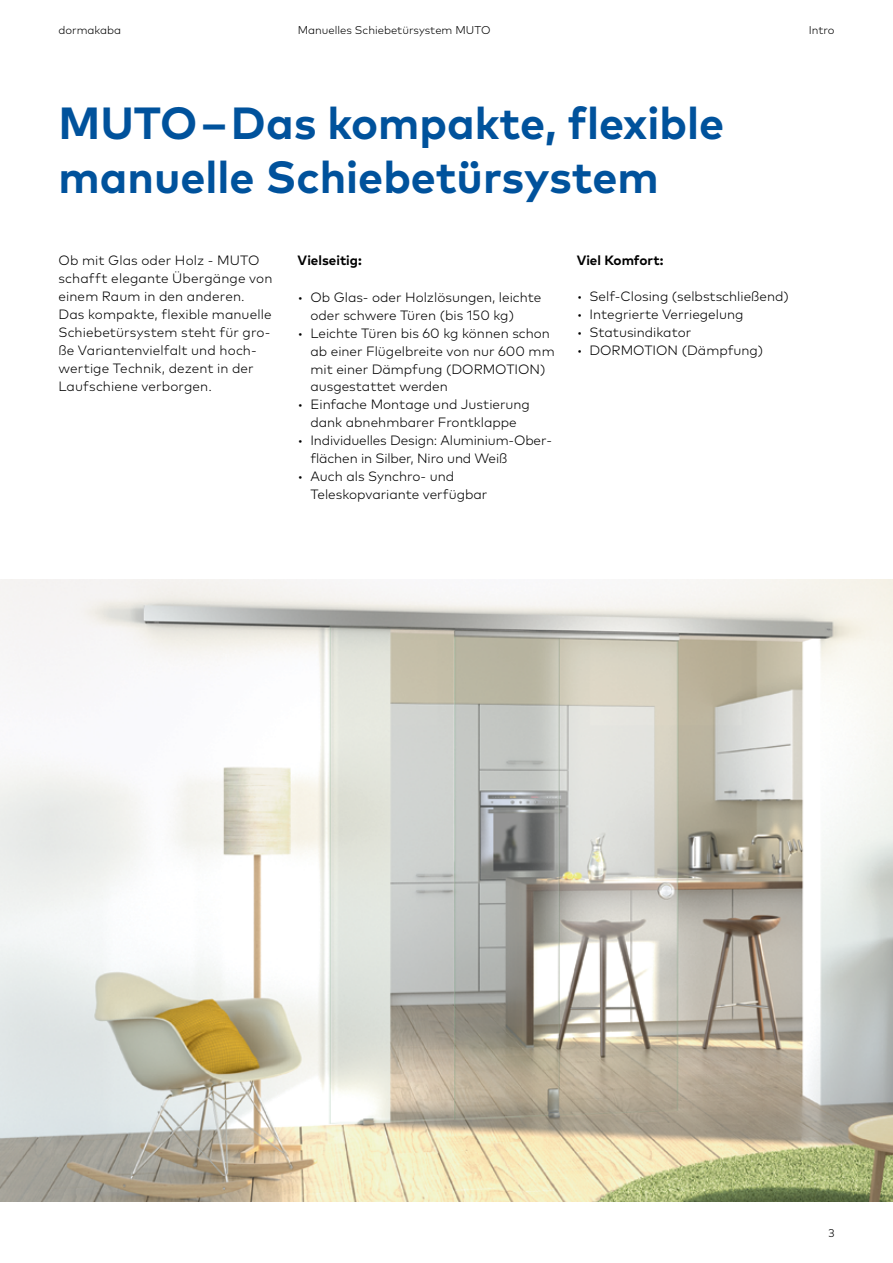
<style>
.page{position:relative;width:893px;height:1263px;background:#fff}
.page>*{position:absolute;margin:0;border:0;box-sizing:border-box;transform-origin:0 0}
.t1{font:700 45px/54px "Mark Pro";color:#00529c}
.t2{font:300 13.5px/18px "Mark Pro";color:#000}
.t3{font:700 13.5px "Mark Pro";color:#000}
.t4{font:300 11.25px "Mark Pro";color:#000}
</style>
<div class="page">
<img style="left:0;top:580px;width:893px;height:621px">
<p class="t4" style="left:58px;top:21px;width:64px">dormakaba</p>
<p class="t4" style="left:298px;top:21px;width:194px">Manuelles Schiebetürsystem MUTO</p>
<p class="t4" style="left:809px;top:21px;width:27px">Intro</p>
<h1 class="t1" style="left:58px;top:93px;width:667px">MUTO – Das kompakte, flexible manuelle Schiebetürsystem</h1>
<p class="t2" style="left:58px;top:251px;width:215px">Ob mit Glas oder Holz - MUTO schafft elegante Übergänge von einem Raum in den anderen.<br>Das kompakte, flexible manuelle<br>Schiebetürsystem steht für gro&shy;ße Variantenvielfalt und hoch&shy;wertige Technik, dezent in der<br>Laufschiene verborgen.</p>
<p class="t3" style="left:298px;top:250px;width:66px">Vielseitig:</p>
<p class="t2" style="left:310px;top:287px;width:233px;text-indent:-13px">• Ob Glas- oder Holzlösungen, leichte oder schwere Türen (bis 150 kg)</p>
<p class="t2" style="left:310px;top:323px;width:246px;text-indent:-13px">• Leichte Türen bis 60 kg können schon ab einer Flügelbreite von nur 600 mm mit einer Dämpfung (DORMOTION) ausgestattet werden</p>
<p class="t2" style="left:298px;top:395px;width:234px;text-align:center">• Einfache Montage und Justierung dank abnehmbarer Frontklappe</p>
<p class="t2" style="left:310px;top:431px;width:243px;text-indent:-13px">• Individuelles Design: Aluminium-Ober&shy;flächen in Silber, Niro und Weiß</p>
<p class="t2" style="left:310px;top:467px;width:178px;text-indent:-13px">• Auch als Synchro- und<br>Teleskopvariante verfügbar</p>
<p class="t3" style="left:577px;top:250px;width:88px">Viel Komfort:</p>
<p class="t2" style="left:577px;top:287px;width:214px">• Self-Closing (selbstschließend)</p>
<p class="t2" style="left:577px;top:305px;width:168px">• Integrierte Verriegelung</p>
<p class="t2" style="left:577px;top:323px;width:116px">• Statusindikator</p>
<p class="t2" style="left:577px;top:341px;width:188px">• DORMOTION (Dämpfung)</p>
<p class="t4" style="left:828px;top:1224px;width:8px">3</p>
</div>
